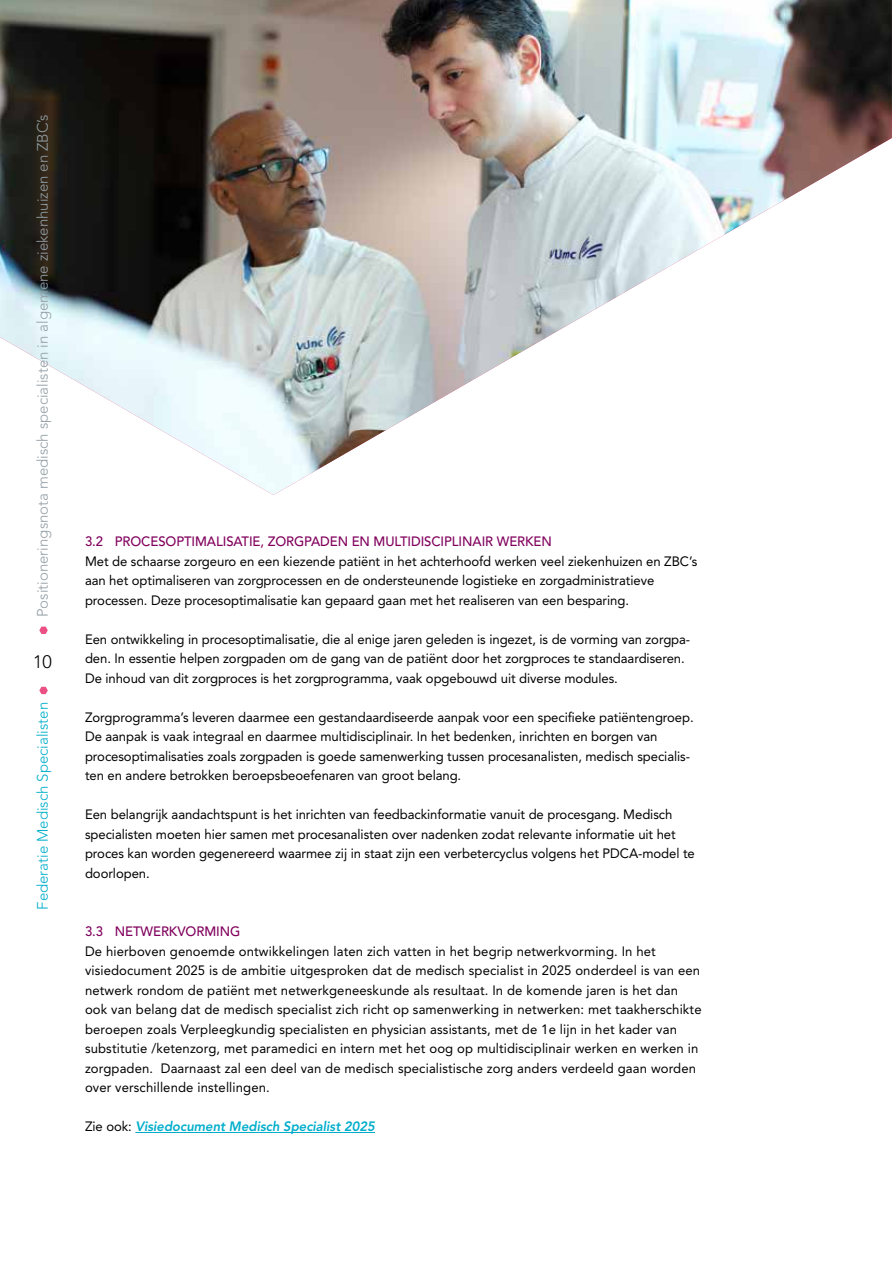
<style>
.page{position:relative;width:893px;height:1263px;background:#fff}
.page>*{position:absolute;margin:0;border:0;box-sizing:border-box;transform-origin:0 0}
.t1{font:300 18px "Avenir LT Std";color:#000}
.t2{font:300 15px "Avenir LT Std";color:#939fa6}
.t3{font:300 15px "Avenir LT Std";color:#00aecb}
.t4{font:13.5px/19.5px "Avenir LT Std";letter-spacing:-.005em;color:#000}
.t5{font:500 13.5px "Avenir LT Std";letter-spacing:-.005em;color:#81005d}
.t6{font:italic 800 13.5px "Avenir LT Std";letter-spacing:-.005em;color:#00aecb}
.s1{font-weight:400;font-style:normal;color:#000}
</style>
<div class="page">
<img style="left:0;top:0;width:892px;height:495px">
<svg style="left:39px;top:687px;width:9px;height:7px"></svg>
<svg style="left:39px;top:627px;width:9px;height:7px"></svg>
<hr style="left:135px;top:1132px;width:240px;height:1px;background:#00aecb">
<p class="t2" style="left:34px;top:617px;width:504px;rotate:-90deg">Positioneringsnota medisch specialisten in algemene ziekenhuizen en ZBC’s</p>
<h1 class="t1" style="left:33px;top:651px;width:20px">10</h1>
<p class="t3" style="left:34px;top:910px;width:209px;rotate:-90deg">Federatie Medisch Specialisten</p>
<p class="t5" style="left:85px;top:534px;width:468px">3.2 PROCESOPTIMALISATIE, ZORGPADEN EN MULTIDISCIPLINAIR WERKEN</p>
<p class="t4" style="left:85px;top:551px;width:614px">Met de schaarse zorgeuro en een kiezende patiënt in het achterhoofd werken veel ziekenhuizen en ZBC’s aan het optimaliseren van zorgprocessen en de ondersteunende logistieke en zorgadministratieve processen. Deze procesoptimalisatie kan gepaard gaan met het realiseren van een besparing.</p>
<p class="t4" style="left:85px;top:629px;width:607px">Een ontwikkeling in procesoptimalisatie, die al enige jaren geleden is ingezet, is de vorming van zorgpa&shy;den. In essentie helpen zorgpaden om de gang van de patiënt door het zorgproces te standaardiseren.<br>De inhoud van dit zorgproces is het zorgprogramma, vaak opgebouwd uit diverse modules.</p>
<p class="t4" style="left:85px;top:707px;width:610px">Zorgprogramma’s leveren daarmee een gestandaardiseerde aanpak voor een specifieke patiëntengroep.<br>De aanpak is vaak integraal en daarmee multidisciplinair. In het bedenken, inrichten en borgen van procesoptimalisaties zoals zorgpaden is goede samenwerking tussen procesanalisten, medisch specialis&shy;ten en andere betrokken beroepsbeoefenaren van groot belang.</p>
<p class="t4" style="left:85px;top:805px;width:611px">Een belangrijk aandachtspunt is het inrichten van feedbackinformatie vanuit de procesgang. Medisch specialisten moeten hier samen met procesanalisten over nadenken zodat relevante informatie uit het proces kan worden gegenereerd waarmee zij in staat zijn een verbetercyclus volgens het PDCA-model te doorlopen.</p>
<p class="t5" style="left:85px;top:924px;width:157px">3.3 NETWERKVORMING</p>
<p class="t4" style="left:85px;top:941px;width:618px">De hierboven genoemde ontwikkelingen laten zich vatten in het begrip netwerkvorming. In het visiedocument 2025 is de ambitie uitgesproken dat de medisch specialist in 2025 onderdeel is van een netwerk rondom de patiënt met netwerkgeneeskunde als resultaat. In de komende jaren is het dan ook van belang dat de medisch specialist zich richt op samenwerking in netwerken: met taakherschikte beroepen zoals Verpleegkundig specialisten en physician assistants, met de 1e lijn in het kader van substitutie /ketenzorg, met paramedici en intern met het oog op multidisciplinair werken en werken in zorgpaden. Daarnaast zal een deel van de medisch specialistische zorg anders verdeeld gaan worden over verschillende instellingen.</p>
<p class="t6" style="left:85px;top:1118px;width:291px"><span class="s1">Zie ook:</span> Visiedocument Medisch Specialist 2025</p>
</div>
